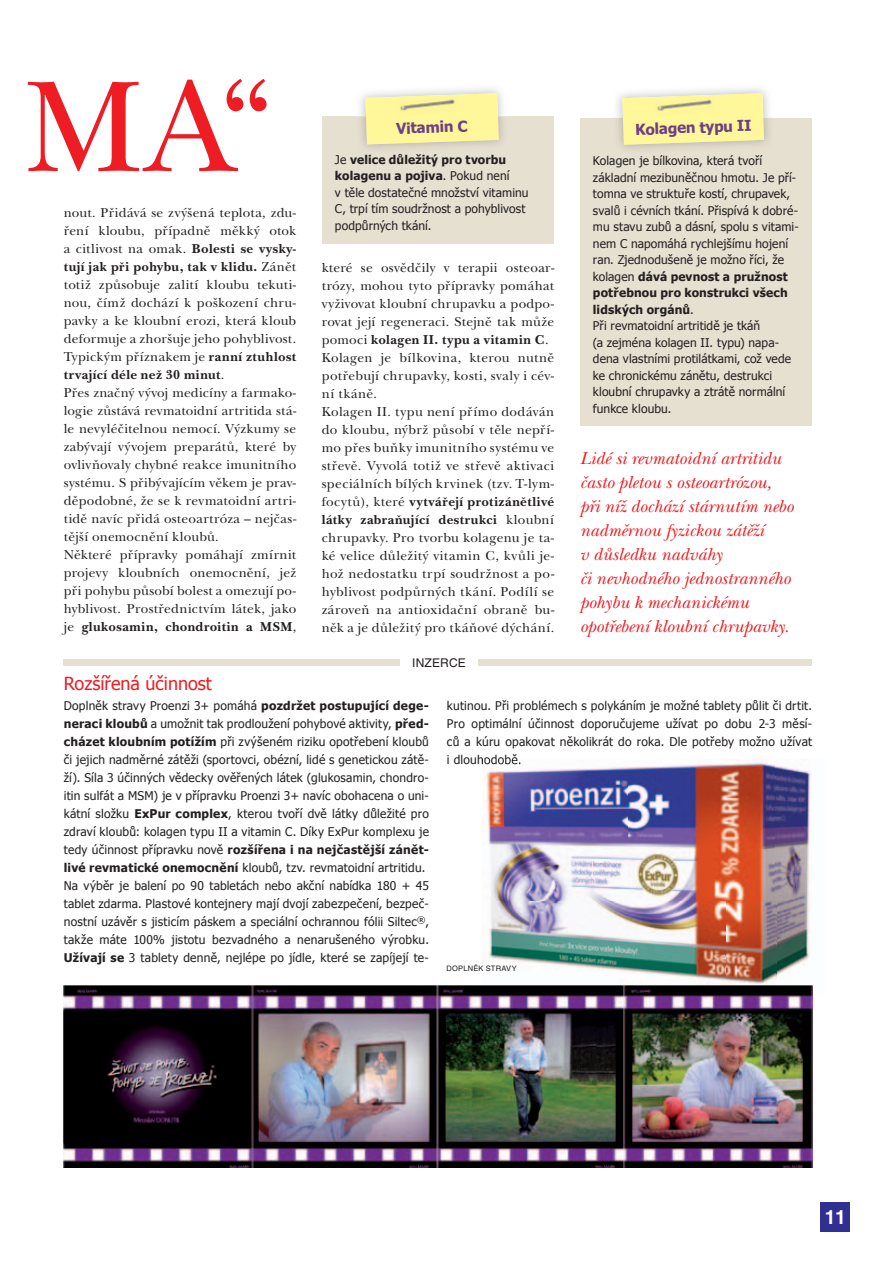
<style>
.page{position:relative;width:893px;height:1263px;background:#fff}
.page>*{position:absolute;margin:0;border:0;box-sizing:border-box;transform-origin:0 0}
.t1{font:135px "ITC New Baskerville CE";color:#ee1d23}
.t2{font:700 19.5px "Helvetica CE";color:#fff}
.t3{font:italic 18px/24px "ITC New Baskerville CE";color:#ee1d23}
.t4{font:18px "Tahoma";color:#ee1d23}
.t5{font:700 15px "Tahoma";color:#6e3f85}
.t6{font:13.5px/18px "ITC New Baskerville CE";letter-spacing:.02em;color:#231f20}
.t7{font:12px/16.5px "Tahoma";letter-spacing:.015em;color:#231f20}
.t8{font:12px "Helvetica CE";letter-spacing:.015em;color:#231f20}
.t9{font:7.5px "Helvetica CE";letter-spacing:.025em;color:#231f20}
.s1{font-weight:700}
</style>
<div class="page">
<div style="left:820px;top:1202px;width:30px;height:29px;background:#313092"></div>
<div style="left:64px;top:659px;width:748px;height:6px;background:#e6e0d1"></div>
<div style="left:400px;top:658px;width:78px;height:10px;background:#fff"></div>
<img style="left:482px;top:759px;width:331px;height:236px">
<img style="left:482px;top:759px;width:39px;height:5px">
<img style="left:64px;top:985px;width:748px;height:182px">
<div style="left:322px;top:116px;width:232px;height:127px;background:#e6e0d1"></div>
<svg style="left:365px;top:93px;width:134px;height:51px;background:#faf3a1"></svg>
<img style="left:397px;top:96px;width:61px;height:21px">
<div style="left:580px;top:118px;width:232px;height:307px;background:#e6e0d1"></div>
<svg style="left:622px;top:93px;width:142px;height:52px;background:#faf2a1"></svg>
<img style="left:654px;top:97px;width:60px;height:20px">
<h1 class="t1" style="left:24px;top:59px;width:251px">MA“</h1>
<p class="t6" style="left:64px;top:204px;width:234px">nout. Přidává se zvýšená teplota, zdu&shy;ření kloubu, případně měkký otok a citlivost na omak. <span class="s1">Bolesti se vysky&shy;tují jak při pohybu, tak v klidu.</span> Zánět totiž způsobuje zalití kloubu tekuti&shy;nou, čímž dochází k poškození chru&shy;pavky a ke kloubní erozi, která kloub deformuje a zhoršuje jeho pohyblivost.<br>Typickým příznakem je <span class="s1">ranní ztuhlost trvající déle než 30 minut</span>.<br>Přes značný vývoj medicíny a farmako&shy;logie zůstává revmatoidní artritida stá&shy;le nevyléčitelnou nemocí. Výzkumy se zabývají vývojem preparátů, které by ovlivňovaly chybné reakce imunitního systému. S přibývajícím věkem je prav&shy;děpodobné, že se k revmatoidní artri&shy;tidě navíc přidá osteoartróza – nejčas&shy;tější onemocnění kloubů.<br>Některé přípravky pomáhají zmírnit projevy kloubních onemocnění, jež při pohybu působí bolest a omezují po&shy;hyblivost. Prostřednictvím látek, jako je <span class="s1">glukosamin, chondroitin a MSM</span>,</p>
<h3 class="t4" style="left:64px;top:671px;width:150px">Rozšířená účinnost</h3>
<p class="t5" style="left:396px;top:118px;width:73px;rotate:-2deg">Vitamin C</p>
<p class="t7" style="left:335px;top:151px;width:195px">Je <span class="s1">velice důležitý pro tvorbu kolagenu a pojiva</span>. Pokud není<br>v těle dostatečné množství vitaminu<br>C, trpí tím soudržnost a pohyblivost podpůrných tkání.</p>
<p class="t6" style="left:322px;top:259px;width:234px">které se osvědčily v terapii osteoar&shy;trózy, mohou tyto přípravky pomáhat vyživovat kloubní chrupavku a podpo&shy;rovat její regeneraci. Stejně tak může pomoci <span class="s1">kolagen II. typu a vitamin C</span>.<br>Kolagen je bílkovina, kterou nutně potřebují chrupavky, kosti, svaly i cév&shy;ní tkáně.<br>Kolagen II. typu není přímo dodáván do kloubu, nýbrž působí v těle nepří&shy;mo přes buňky imunitního systému ve střevě. Vyvolá totiž ve střevě aktivaci speciálních bílých krvinek (tzv. T-lym&shy;focytů), které <span class="s1">vytvářejí protizánětlivé látky zabraňující destrukci</span> kloubní chrupavky. Pro tvorbu kolagenu je ta&shy;ké velice důležitý vitamin C, kvůli je&shy;hož nedostatku trpí soudržnost a po&shy;hyblivost podpůrných tkání. Podílí se zároveň na antioxidační obraně bu&shy;něk a je důležitý pro tkáňové dýchání.</p>
<p class="t8" style="left:412px;top:656px;width:55px">INZERCE</p>
<p class="t5" style="left:635px;top:119px;width:118px;rotate:-2deg">Kolagen typu II</p>
<p class="t7" style="left:593px;top:152px;width:207px">Kolagen je bílkovina, která tvoří základní mezibuněčnou hmotu. Je pří&shy;tomna ve struktuře kostí, chrupavek, svalů i cévních tkání. Přispívá k dobré&shy;mu stavu zubů a dásní, spolu s vitami&shy;nem C napomáhá rychlejšímu hojení ran. Zjednodušeně je možno říci, že kolagen <span class="s1">dává pevnost a pružnost potřebnou pro konstrukci všech lidských orgánů</span>.<br>Při revmatoidní artritidě je tkáň<br>(a zejména kolagen II. typu) napa&shy;dena vlastními protilátkami, což vede ke chronickému zánětu, destrukci kloubní chrupavky a ztrátě normální funkce kloubu.</p>
<h3 class="t3" style="left:580px;top:447px;width:215px">Lidé si revmatoidní artritidu často pletou s osteoartrózou, při níž dochází stárnutím nebo nadměrnou fyzickou zátěží<br>v důsledku nadváhy<br>či nevhodného jednostranného pohybu k mechanickému opotřebení kloubní chrupavky.</h3>
<p class="t7" style="left:64px;top:696px;width:367px;line-height:18px">Doplněk stravy Proenzi 3+ pomáhá <span class="s1">pozdržet postupující dege&shy;neraci kloubů</span> a umožnit tak prodloužení pohybové aktivity, <span class="s1">před&shy;cházet kloubním potížím</span> při zvýšeném riziku opotřebení kloubů či jejich nadměrné zátěži (sportovci, obézní, lidé s genetickou zátě&shy;ží). Síla 3 účinných vědecky ověřených látek (glukosamin, chondro&shy;itin sulfát a MSM) je v přípravku Proenzi 3+ navíc obohacena o uni&shy;kátní složku <span class="s1">ExPur complex</span>, kterou tvoří dvě látky důležité pro zdraví kloubů: kolagen typu II a vitamin C. Díky ExPur komplexu je tedy účinnost přípravku nově <span class="s1">rozšířena i na nejčastější zánět&shy;livé revmatické onemocnění</span> kloubů, tzv. revmatoidní artritidu.<br>Na výběr je balení po 90 tabletách nebo akční nabídka 180 + 45 tablet zdarma. Plastové kontejnery mají dvojí zabezpečení, bezpeč&shy;nostní uzávěr s jisticím páskem a speciální ochrannou fólii Siltec<sup>®</sup>, takže máte 100% jistotu bezvadného a nenarušeného výrobku.<br><span class="s1">Užívají se</span> 3 tablety denně, nejlépe po jídle, které se zapíjejí te-</p>
<p class="t7" style="left:447px;top:696px;width:367px;line-height:18px;text-align:justify">kutinou. Při problémech s polykáním je možné tablety půlit či drtit.<br>Pro optimální účinnost doporučujeme užívat po dobu 2-3 měsí&shy;ců a kúru opakovat několikrát do roka. Dle potřeby možno užívat i dlouhodobě.</p>
<p class="t9" style="left:446px;top:964px;width:72px">DOPLNĚK STRAVY</p>
<h2 class="t2" style="left:825px;top:1206px;width:23px">11</h2>
</div>
